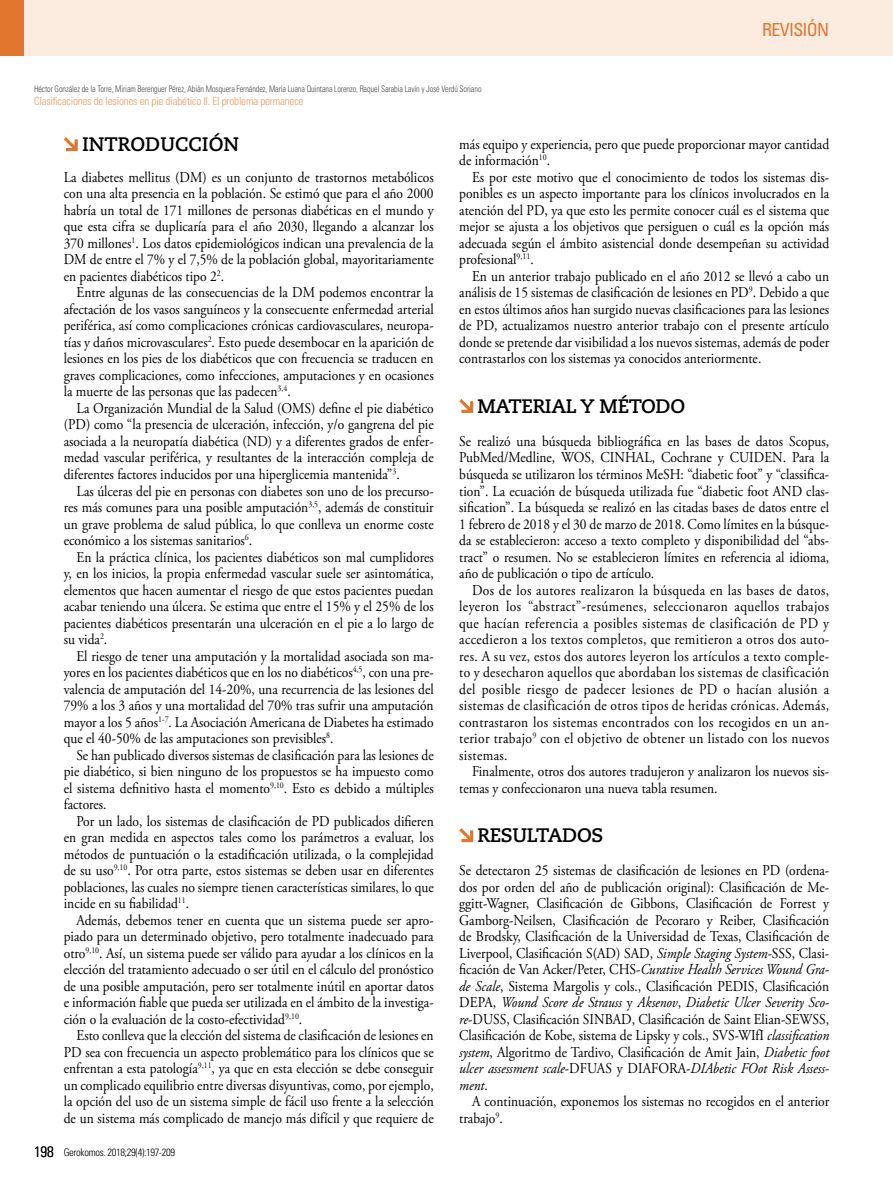
<style>
.page{position:relative;width:893px;height:1191px;background:#fff}
.page>*{position:absolute;margin:0;border:0;box-sizing:border-box;transform-origin:0 0}
.t1{font:700 19.5px "Caecilia LT Std";letter-spacing:-.02em;color:#000}
.t2{font:700 19.5px "Caecilia LT Std";color:#000}
.t3{font:condensed 18px "Univers LT Std";letter-spacing:-.04em;color:#e3762f}
.t4{font:15px/16.5px "Adobe Garamond Pro";color:#000;text-align:justify;scale:.9 1}
.t5{font:300 condensed 11.25px "Univers LT Std";letter-spacing:-.02em;color:#eb9a61}
.t6{font:300 condensed 10.5px "Univers LT Std";letter-spacing:-.03em;color:#000}
.t7{font:300 condensed 9px "Univers LT Std";letter-spacing:-.01em;color:#4a4a49;scale:.9 1}
.s1{font-size:15px}
.s2{font-style:italic}
</style>
<div class="page">
<div style="left:0;top:0;width:893px;height:55px;background:#fcece0"></div>
<div style="left:0;top:0;width:24px;height:55px;background:#e3762f"></div>
<svg style="left:64px;top:137px;width:14px;height:14px"></svg>
<svg style="left:459px;top:399px;width:14px;height:14px"></svg>
<svg style="left:459px;top:828px;width:14px;height:14px"></svg>
<p class="t7" style="left:34px;top:83px;width:499px">Héctor González de la Torre, Miriam Berenguer Pérez, Abián Mosquera Fernández, María Luana Quintana Lorenzo, Raquel Sarabia Lavín y José Verdú Soriano</p>
<p class="t5" style="left:34px;top:94px;width:271px">Clasificaciones de lesiones en pie diabético II. El problema permanece</p>
<p class="t3" style="left:762px;top:18px;width:68px">REVISIÓN</p>
<h1 class="t2" style="left:82px;top:133px;width:159px">INTRODUCCIÓN</h1>
<p class="t4" style="left:64px;top:169px;width:413px">La diabetes mellitus (DM) es un conjunto de trastornos metabólicos con una alta presencia en la población. Se estimó que para el año 2000 habría un total de 171 millones de personas diabéticas en el mundo y que esta cifra se duplicaría para el año 2030, llegando a alcanzar los 370 millones<sup>1</sup>. Los datos epidemiológicos indican una prevalencia de la DM de entre el 7% y el 7,5% de la población global, mayoritariamente en pacientes diabéticos tipo 2<sup>2</sup>.</p>
<p class="t4" style="left:64px;top:285px;width:413px;text-indent:13px">Entre algunas de las consecuencias de la DM podemos encontrar la afectación de los vasos sanguíneos y la consecuente enfermedad arterial periférica, así como complicaciones crónicas cardiovasculares, neuropa&shy;tías y daños microvasculares<sup>2</sup>. Esto puede desembocar en la aparición de lesiones en los pies de los diabéticos que con frecuencia se traducen en graves complicaciones, como infecciones, amputaciones y en ocasiones la muerte de las personas que las padecen<sup>3,4</sup>.</p>
<p class="t4" style="left:64px;top:400px;width:413px;text-indent:13px">La Organización Mundial de la Salud (OMS) define el pie diabético (PD) como “la presencia de ulceración, infección, y/o gangrena del pie asociada a la neuropatía diabética (ND) y a diferentes grados de enfer&shy;medad vascular periférica, y resultantes de la interacción compleja de diferentes factores inducidos por una hiperglicemia mantenida”<sup>3</sup>.</p>
<p class="t4" style="left:64px;top:483px;width:413px;text-indent:13px">Las úlceras del pie en personas con diabetes son uno de los precurso&shy;res más comunes para una posible amputación<sup>3,5</sup>, además de constituir un grave problema de salud pública, lo que conlleva un enorme coste económico a los sistemas sanitarios<sup>6</sup>.</p>
<p class="t4" style="left:64px;top:549px;width:413px;text-indent:13px">En la práctica clínica, los pacientes diabéticos son mal cumplidores y, en los inicios, la propia enfermedad vascular suele ser asintomática, elementos que hacen aumentar el riesgo de que estos pacientes puedan acabar teniendo una úlcera. Se estima que entre el 15% y el 25% de los pacientes diabéticos presentarán una ulceración en el pie a lo largo de su vida<sup>2</sup>.</p>
<p class="t4" style="left:64px;top:648px;width:413px;text-indent:13px">El riesgo de tener una amputación y la mortalidad asociada son ma&shy;yores en los pacientes diabéticos que en los no diabéticos<sup>4,5</sup>, con una pre&shy;valencia de amputación del 14-20%, una recurrencia de las lesiones del 79% a los 3 años y una mortalidad del 70% tras sufrir una amputación mayor a los 5 años<sup>1-7</sup>. La Asociación Americana de Diabetes ha estimado que el 40-50% de las amputaciones son previsibles<sup>8</sup>.</p>
<p class="t4" style="left:64px;top:747px;width:413px;text-indent:13px">Se han publicado diversos sistemas de clasificación para las lesiones de pie diabético, si bien ninguno de los propuestos se ha impuesto como el sistema definitivo hasta el momento<sup>9,10</sup>. Esto es debido a múltiples factores.</p>
<p class="t4" style="left:64px;top:813px;width:413px;text-indent:13px">Por un lado, los sistemas de clasificación de PD publicados difieren en gran medida en aspectos tales como los parámetros a evaluar, los métodos de puntuación o la estadificación utilizada, o la complejidad de su uso<sup>9,10</sup>. Por otra parte, estos sistemas se deben usar en diferentes poblaciones, las cuales no siempre tienen características similares, lo que incide en su fiabilidad<sup>11</sup>.</p>
<p class="t4" style="left:64px;top:912px;width:413px;text-indent:13px">Además, debemos tener en cuenta que un sistema puede ser apro&shy;piado para un determinado objetivo, pero totalmente inadecuado para otro<sup>9,10</sup>. Así, un sistema puede ser válido para ayudar a los clínicos en la elección del tratamiento adecuado o ser útil en el cálculo del pronóstico de una posible amputación, pero ser totalmente inútil en aportar datos e información fiable que pueda ser utilizada en el ámbito de la investiga&shy;ción o la evaluación de la costo-efectividad<sup>9,10</sup>.</p>
<p class="t4" style="left:64px;top:1027px;width:413px;text-indent:13px">Esto conlleva que la elección del sistema de clasificación de lesiones en PD sea con frecuencia un aspecto problemático para los clínicos que se enfrentan a esta patología<sup>9,11</sup>, ya que en esta elección se debe conseguir un complicado equilibrio entre diversas disyuntivas, como, por ejemplo, la opción del uso de un sistema simple de fácil uso frente a la selección de un sistema más complicado de manejo más difícil y que requiere de</p>
<p class="t6" style="left:34px;top:1145px;width:143px"><span class="s1">198</span> Gerokomos. 2018;29(4):197-209</p>
<p class="t4" style="left:459px;top:136px;width:413px">más equipo y experiencia, pero que puede proporcionar mayor cantidad de información<sup>10</sup>.</p>
<p class="t4" style="left:459px;top:169px;width:413px;text-indent:13px">Es por este motivo que el conocimiento de todos los sistemas dis&shy;ponibles es un aspecto importante para los clínicos involucrados en la atención del PD, ya que esto les permite conocer cuál es el sistema que mejor se ajusta a los objetivos que persiguen o cuál es la opción más adecuada según el ámbito asistencial donde desempeñan su actividad profesional<sup>9,11</sup>.</p>
<p class="t4" style="left:459px;top:268px;width:413px;text-indent:13px">En un anterior trabajo publicado en el año 2012 se llevó a cabo un análisis de 15 sistemas de clasificación de lesiones en PD<sup>9</sup>. Debido a que en estos últimos años han surgido nuevas clasificaciones para las lesiones de PD, actualizamos nuestro anterior trabajo con el presente artículo donde se pretende dar visibilidad a los nuevos sistemas, además de poder contrastarlos con los sistemas ya conocidos anteriormente.</p>
<h1 class="t1" style="left:478px;top:395px;width:209px">MATERIAL Y MÉTODO</h1>
<p class="t4" style="left:459px;top:433px;width:413px">Se realizó una búsqueda bibliográfica en las bases de datos Scopus, PubMed/Medline, WOS, CINHAL, Cochrane y CUIDEN. Para la búsqueda se utilizaron los términos MeSH: “diabetic foot” y “classifica&shy;tion”. La ecuación de búsqueda utilizada fue “diabetic foot AND clas&shy;sification”. La búsqueda se realizó en las citadas bases de datos entre el 1 febrero de 2018 y el 30 de marzo de 2018. Como límites en la búsque&shy;da se establecieron: acceso a texto completo y disponibilidad del “abs&shy;tract” o resumen. No se establecieron límites en referencia al idioma, año de publicación o tipo de artículo.</p>
<p class="t4" style="left:459px;top:582px;width:413px;text-indent:13px">Dos de los autores realizaron la búsqueda en las bases de datos, leyeron los “abstract”-resúmenes, seleccionaron aquellos trabajos que hacían referencia a posibles sistemas de clasificación de PD y accedieron a los textos completos, que remitieron a otros dos auto&shy;res. A su vez, estos dos autores leyeron los artículos a texto comple&shy;to y desecharon aquellos que abordaban los sistemas de clasificación del posible riesgo de padecer lesiones de PD o hacían alusión a sistemas de clasificación de otros tipos de heridas crónicas. Además, contrastaron los sistemas encontrados con los recogidos en un an&shy;terior trabajo<sup>9</sup> con el objetivo de obtener un listado con los nuevos sistemas.</p>
<p class="t4" style="left:459px;top:763px;width:413px;text-indent:13px">Finalmente, otros dos autores tradujeron y analizaron los nuevos sis&shy;temas y confeccionaron una nueva tabla resumen.</p>
<h1 class="t1" style="left:478px;top:824px;width:127px">RESULTADOS</h1>
<p class="t4" style="left:459px;top:862px;width:413px">Se detectaron 25 sistemas de clasificación de lesiones en PD (ordena&shy;dos por orden del año de publicación original): Clasificación de Me&shy;ggitt-Wagner, Clasificación de Gibbons, Clasificación de Forrest y Gamborg-Neilsen, Clasificación de Pecoraro y Reiber, Clasificación de Brodsky, Clasificación de la Universidad de Texas, Clasificación de Liverpool, Clasificación S(AD) SAD, <span class="s2">Simple Staging System</span>-SSS, Clasi&shy;ficación de Van Acker/Peter, CHS-<span class="s2">Curative Health Services Wound Gra&shy;de Scale</span>, Sistema Margolis y cols., Clasificación PEDIS, Clasificación DEPA, <span class="s2">Wound Score de Strauss</span> y <span class="s2">Aksenov</span>, <span class="s2">Diabetic Ulcer Severity Sco&shy;re</span>-DUSS, Clasificación SINBAD, Clasificación de Saint Elian-SEWSS, Clasificación de Kobe, sistema de Lipsky y cols., SVS-WIfI <span class="s2">classification system</span>, Algoritmo de Tardivo, Clasificación de Amit Jain, <span class="s2">Diabetic foot ulcer assessment scale</span>-DFUAS y DIAFORA-<span class="s2">DIAbetic FOot Risk Assess&shy;ment</span>.</p>
<p class="t4" style="left:459px;top:1093px;width:412px;text-indent:13px">A continuación, exponemos los sistemas no recogidos en el anterior trabajo<sup>9</sup>.</p>
</div>
